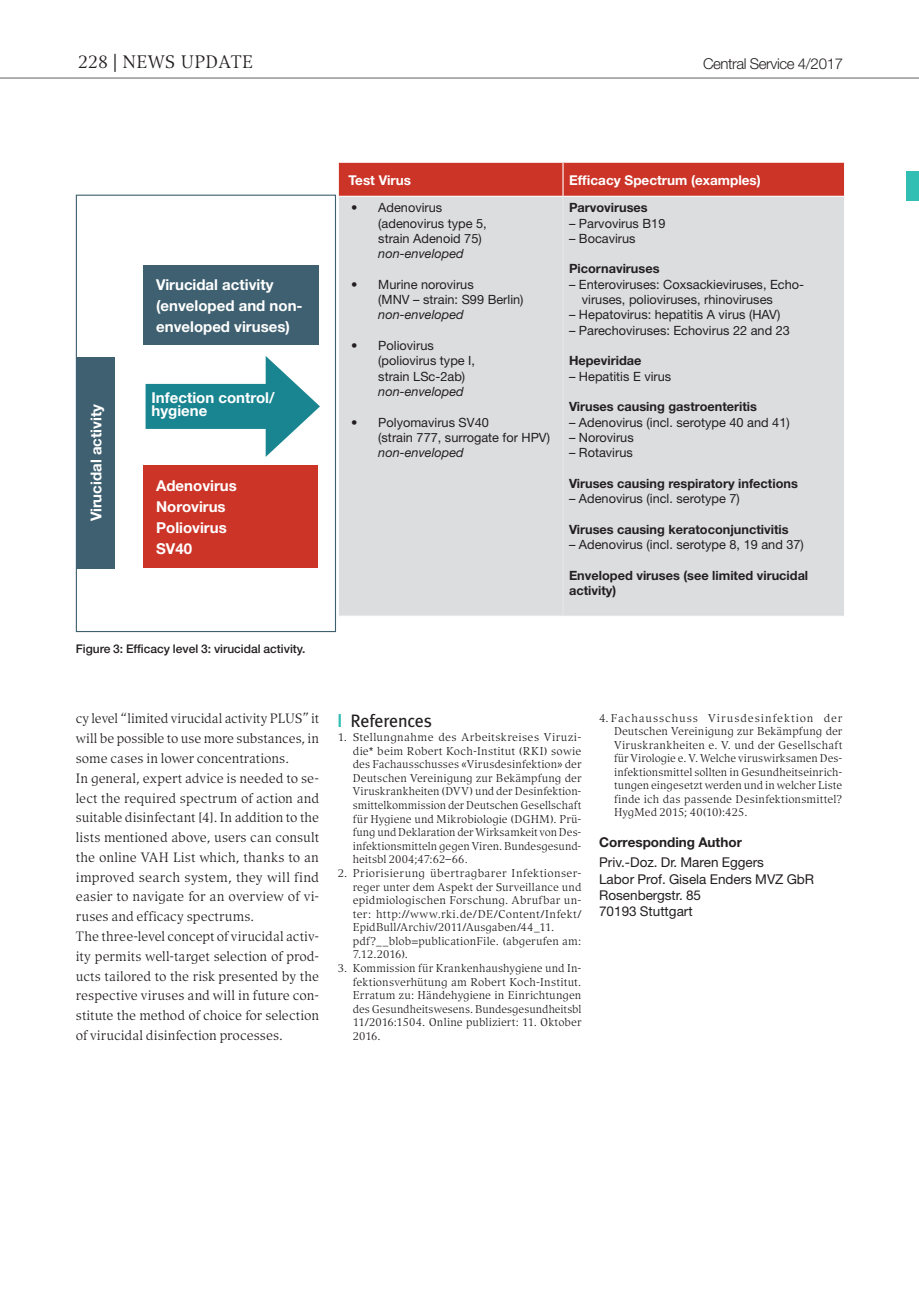
<style>
.page{position:relative;width:919px;height:1289px;background:#fff}
.page>*{position:absolute;margin:0;border:0;box-sizing:border-box;transform-origin:0 0}
.t1{font:18px "Compatil Exquisit";letter-spacing:.015em;color:#231f20}
.t2{font:18px "Meta Plus";letter-spacing:-.02em;color:#231f20}
.t3{font:700 15px/21px "Helvetica Neue";color:#fff}
.t4{font:300 15px "Helvetica Neue";letter-spacing:-.03em;color:#231f20}
.t5{font:13.5px/19.8px "Compatil Exquisit";color:#231f20}
.t6{font:13.5px/16.2px "Helvetica Neue";color:#231f20}
.t7{font:700 13.5px "Helvetica Neue";color:#fff}
.t8{font:700 13.5px "Helvetica Neue";color:#231f20}
.t9{font:12.75px/15.3px "Helvetica Neue";color:#231f20}
.t10{font:700 12.75px/15.3px "Helvetica Neue";color:#231f20}
.t11{font:italic 12.75px "Helvetica Neue";color:#231f20}
.t12{font:500 12px "Helvetica Neue";color:#231f20}
.t13{font:11.25px/13.6px "Compatil Exquisit";letter-spacing:.01em;color:#231f20;text-align:justify}
.s1{font-family:"Helvetica Neue"}
.s2{font-family:"Helvetica";font-weight:700;color:#31beb3}
</style>
<div class="page">
<div style="left:906px;top:171px;width:12px;height:30px;background:#31beb3"></div>
<hr style="left:0;top:78px;width:918px;height:1px;background:#939598">
<div style="left:76px;top:195px;width:260px;height:437px;border:1px solid #3e6070"></div>
<div style="left:145px;top:384px;width:137px;height:45px;background:#198591"></div>
<svg style="left:266px;top:356px;width:54px;height:101px"></svg>
<div style="left:143px;top:265px;width:175px;height:79px;background:#3e6070"></div>
<div style="left:143px;top:465px;width:175px;height:102px;background:#cc3428"></div>
<div style="left:76px;top:357px;width:39px;height:211px;background:#3e6070"></div>
<div style="left:339px;top:163px;width:505px;height:33px;background:#cc3428"></div>
<div style="left:339px;top:197px;width:505px;height:419px;background:#dcdddf"></div>
<hr style="left:562px;top:163px;width:1px;height:33px;background:#fff">
<hr style="left:337px;top:615px;width:226px;height:1px;background:#fff">
<hr style="left:562px;top:197px;width:1px;height:418px;background:#e6e7e9">
<h1 class="t1" style="left:78px;top:52px;width:176px">228 <span class="s1">|</span> NEWS UPDATE</h1>
<h2 class="t4" style="left:703px;top:55px;width:141px">Central Service 4/2017</h2>
<h2 class="t3" style="left:85px;top:521px;width:119px;rotate:-90deg">Virucidal activity</h2>
<h2 class="t3" style="left:156px;top:273px;width:148px">Virucidal activity (enveloped and non&shy;enveloped viruses)</h2>
<h2 class="t3" style="left:151px;top:390px;width:125px;line-height:13.5px">Infection control/ hygiene</h2>
<h2 class="t3" style="left:156px;top:474px;width:82px">Adenovirus<br>Norovirus<br>Poliovirus<br>SV40</h2>
<p class="t12" style="left:76px;top:641px;width:231px">Figure 3: Efficacy level 3: virucidal activity.</p>
<p class="t7" style="left:348px;top:171px;width:64px">Test Virus</p>
<p class="t7" style="left:569px;top:171px;width:193px">Efficacy Spectrum (examples)</p>
<p class="t9" style="left:378px;top:200px;width:110px;text-indent:-27px">• Adenovirus (adenovirus type 5, strain Adenoid 75)</p>
<p class="t11" style="left:378px;top:246px;width:87px">non-enveloped</p>
<p class="t9" style="left:378px;top:276px;width:147px;text-indent:-27px">• Murine norovirus<br>(MNV – strain: S99 Berlin)</p>
<p class="t11" style="left:378px;top:307px;width:87px">non-enveloped</p>
<p class="t9" style="left:378px;top:338px;width:98px;text-indent:-27px">• Poliovirus (poliovirus type I, strain LSc-2ab)</p>
<p class="t11" style="left:378px;top:384px;width:87px">non-enveloped</p>
<p class="t9" style="left:378px;top:414px;width:173px;text-indent:-27px">• Polyomavirus SV40<br>(strain 777, surrogate for HPV)</p>
<p class="t11" style="left:378px;top:445px;width:87px">non-enveloped</p>
<p class="t10" style="left:569px;top:200px;width:80px">Parvoviruses</p>
<p class="t9" style="left:569px;top:215px;width:98px">– Parvovirus B19</p>
<p class="t9" style="left:569px;top:230px;width:68px">– Bocavirus</p>
<p class="t10" style="left:569px;top:261px;width:92px">Picornaviruses</p>
<p class="t9" style="left:581px;top:276px;width:224px;text-indent:-13px">– Enteroviruses: Coxsackieviruses, Echo&shy;viruses, polioviruses, rhinoviruses</p>
<p class="t9" style="left:569px;top:307px;width:213px">– Hepatovirus: hepatitis A virus (HAV)</p>
<p class="t9" style="left:569px;top:322px;width:222px">– Parechoviruses: Echovirus 22 and 23</p>
<p class="t10" style="left:569px;top:353px;width:74px">Hepeviridae</p>
<p class="t9" style="left:569px;top:368px;width:104px">– Hepatitis E virus</p>
<p class="t10" style="left:569px;top:399px;width:189px">Viruses causing gastroenteritis</p>
<p class="t9" style="left:569px;top:414px;width:222px">– Adenovirus (incl. serotype 40 and 41)</p>
<p class="t9" style="left:569px;top:429px;width:66px">– Norovirus</p>
<p class="t9" style="left:569px;top:445px;width:65px">– Rotavirus</p>
<p class="t10" style="left:569px;top:475px;width:230px">Viruses causing respiratory infections</p>
<p class="t9" style="left:569px;top:490px;width:172px">– Adenovirus (incl. serotype 7)</p>
<p class="t10" style="left:569px;top:521px;width:221px">Viruses causing keratoconjunctivitis</p>
<p class="t9" style="left:569px;top:536px;width:236px">– Adenovirus (incl. serotype 8, 19 and 37)</p>
<p class="t10" style="left:569px;top:567px;width:241px">Enveloped viruses (see limited virucidal activity)</p>
<p class="t5" style="left:76px;top:708px;width:245px">cy level “limited virucidal activity PLUS” it will be possible to use more substances, in some cases in lower concentrations.<br>In general, expert advice is needed to se&shy;lect the required spectrum of action and suitable disinfectant [4]. In addition to the lists mentioned above, users can consult the online VAH List which, thanks to an improved search system, they will find easier to navigate for an overview of vi&shy;ruses and efficacy spectrums.<br>The three-level concept of virucidal activ&shy;ity permits well-target selection of prod&shy;ucts tailored to the risk presented by the respective viruses and will in future con&shy;stitute the method of choice for selection of virucidal disinfection processes.</p>
<h1 class="t2" style="left:338px;top:710px;width:96px"><span class="s2">|</span> References</h1>
<p class="t13" style="left:353px;top:730px;width:230px;text-indent:-15px">1. Stellungnahme des Arbeitskreises Viruzi&shy;die* beim Robert Koch-Institut (RKI) sowie des Fachausschusses «Virusdesinfektion» der Deutschen Vereinigung zur Bekämpfung der Viruskrankheiten (DVV) und der Desinfektion&shy;smittelkommission der Deutschen Gesellschaft für Hygiene und Mikrobiologie (DGHM). Prü&shy;fung und Deklaration der Wirksamkeit von Des&shy;infektionsmitteln gegen Viren. Bundesgesund&shy;heitsbl 2004;47:62–66.</p>
<p class="t13" style="left:353px;top:866px;width:230px;text-align:left;text-indent:-15px">2. Priorisierung übertragbarer Infektionser&shy;reger unter dem Aspekt der Surveillance und epidmiologischen Forschung. Abrufbar un&shy;ter: http://www.rki.de/DE/Content/Infekt/ EpidBull/Archiv/2011/Ausgaben/44_11. pdf?__blob=publicationFile. (abgerufen am:<br>7.12.2016).</p>
<p class="t13" style="left:353px;top:961px;width:230px;text-indent:-15px">3. Kommission für Krankenhaushygiene und In&shy;fektionsverhütung am Robert Koch-Institut.<br>Erratum zu: Händehygiene in Einrichtungen des Gesundheitswesens. Bundesgesundheitsbl 11/2016:1504. Online publiziert: 11. Oktober 2016.</p>
<p class="t13" style="left:614px;top:711px;width:230px;text-indent:-15px">4. Fachausschuss Virusdesinfektion der Deutschen Vereinigung zur Bekämpfung der Viruskrankheiten e. V. und der Gesellschaft für Virologie e. V. Welche viruswirksamen Des&shy;infektionsmittel sollten in Gesundheitseinrich&shy;tungen eingesetzt werden und in welcher Liste finde ich das passende Desinfektionsmittel?<br>HygMed 2015; 40(10):425.</p>
<p class="t8" style="left:599px;top:833px;width:144px">Corresponding Author</p>
<p class="t6" style="left:599px;top:854px;width:216px">Priv.-Doz. Dr. Maren Eggers<br>Labor Prof. Gisela Enders MVZ GbR<br>Rosenbergstr. 85<br>70193 Stuttgart</p>
</div>
